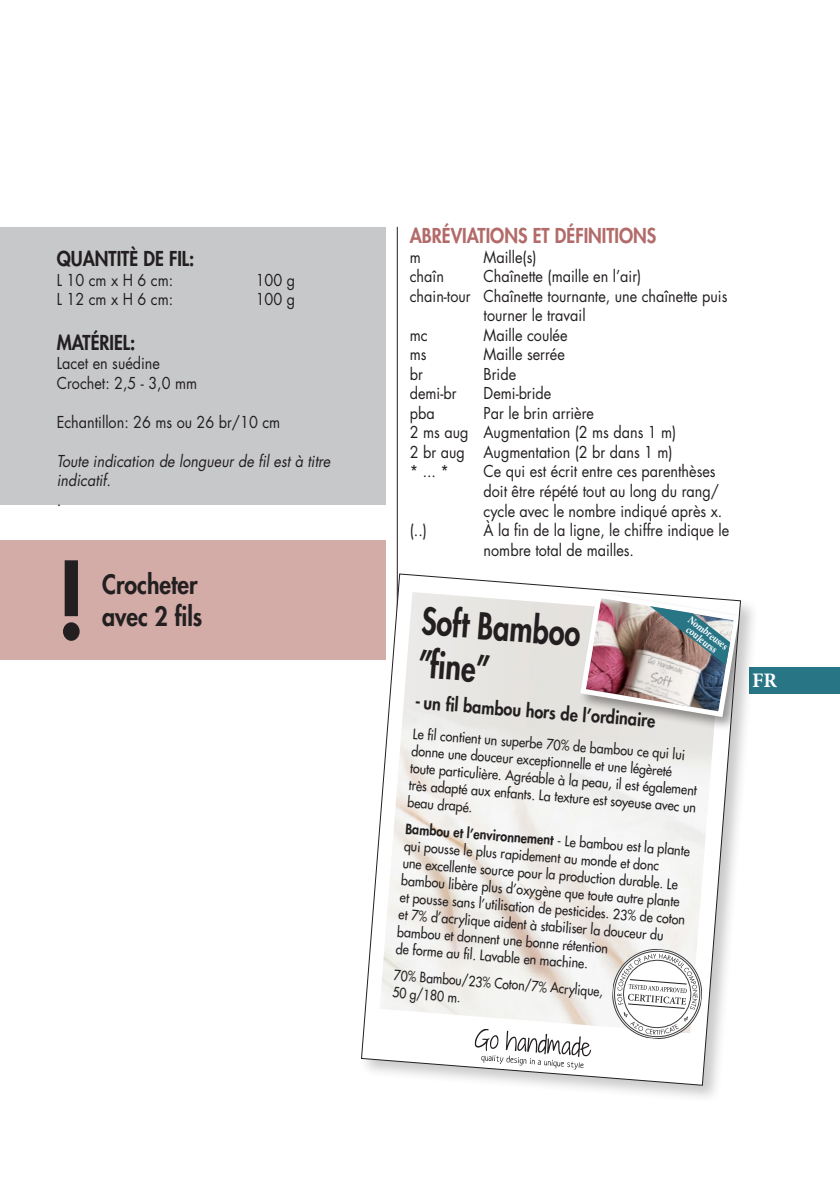
<style>
.page{position:relative;width:840px;height:1191px;background:#fff}
.page>*{position:absolute;margin:0;border:0;box-sizing:border-box;transform-origin:0 0}
.t1{font:800 104px "Futura Std";color:#231f20;scale:.9 1}
.t2{font:800 36px/43.6px "Futura Std";color:#231f20;scale:.8 1}
.t3{font:800 26px/31.2px "Futura Std";color:#231f20;scale:.89 1}
.t4{font:700 20.6px "Minion Pro";color:#fff}
.t5{font:800 20px "Futura Std";color:#b36b6a;scale:.9 1}
.t6{font:800 20px "Futura Std";color:#231f20;scale:.9 1}
.t7{font:800 18px "Futura Std";color:#231f20;scale:.9 1}
.t8{font:16px/19.6px "Futura Std";color:#231f20;scale:.9 1}
.t9{font:italic 16px/19.6px "Futura Std";color:#231f20;scale:.9 1}
.t10{font:16px "Futura Std";color:#231f20}
.t11{font:500 14px/17.2px "Futura Std";color:#231f20;scale:.9 1}
.t12{font:500 14px/18px "Futura Std";color:#231f20;scale:.87 1}
.t13{font:700 10.6px "Minion Pro";color:#fff;scale:.88 1}
.s1{font-weight:800}
</style>
<div class="page">
<div style="left:748px;top:666px;width:91px;height:27px;background:#287586"></div>
<hr style="left:397px;top:227px;width:1px;height:737px;background:#231f20">
<div style="left:0;top:227px;width:385px;height:278px;background:#c7c8ca"></div>
<div style="left:359px;top:571px;width:399px;height:532px;background:#231f20;opacity:.24"></div>
<svg style="left:361px;top:573px;width:379px;height:512px"></svg>
<div style="left:0;top:540px;width:386px;height:119px;background:#d3aca7"></div>
<h3 class="t6" style="left:57px;top:246px;width:154px">QUANTITÈ DE FIL:</h3>
<p class="t8" style="left:57px;top:270px;width:131px">L 10 cm x H 6 cm:</p>
<p class="t8" style="left:255px;top:270px;width:45px">100 g</p>
<p class="t8" style="left:57px;top:289px;width:131px">L 12 cm x H 6 cm:</p>
<p class="t8" style="left:255px;top:289px;width:45px">100 g</p>
<h3 class="t6" style="left:57px;top:330px;width:89px">MATÉRIEL:</h3>
<p class="t8" style="left:57px;top:354px;width:157px">Lacet en suédine<br>Crochet: 2,5 - 3,0 mm</p>
<p class="t8" style="left:57px;top:412px;width:250px">Echantillon: 26 ms ou 26 br/10 cm</p>
<p class="t9" style="left:57px;top:451px;width:305px">Toute indication de longueur de fil est à titre indicatif.<br>.</p>
<h1 class="t1" style="left:56px;top:534px;width:35px">!</h1>
<h3 class="t3" style="left:102px;top:569px;width:114px">Crocheter avec 2 fils</h3>
<h3 class="t5" style="left:409px;top:223px;width:275px">ABRÉVIATIONS ET DÉFINITIONS</h3>
<p class="t8" style="left:409px;top:247px;width:14px">m</p>
<p class="t8" style="left:483px;top:247px;width:60px">Maille(s)</p>
<p class="t8" style="left:409px;top:267px;width:39px">chaîn</p>
<p class="t8" style="left:483px;top:267px;width:177px">Chaînette (maille en l’air)</p>
<p class="t8" style="left:409px;top:286px;width:354px">chain-tour Chaînette tournante, une chaînette puis</p>
<p class="t8" style="left:483px;top:306px;width:115px">tourner le travail</p>
<p class="t8" style="left:409px;top:325px;width:21px">mc</p>
<p class="t8" style="left:483px;top:325px;width:95px">Maille coulée</p>
<p class="t8" style="left:409px;top:345px;width:20px">ms</p>
<p class="t8" style="left:483px;top:345px;width:92px">Maille serrée</p>
<p class="t8" style="left:409px;top:364px;width:16px">br</p>
<p class="t8" style="left:483px;top:364px;width:38px">Bride</p>
<p class="t8" style="left:409px;top:384px;width:53px">demi-br</p>
<p class="t8" style="left:483px;top:384px;width:77px">Demi-bride</p>
<p class="t8" style="left:409px;top:403px;width:29px">pba</p>
<p class="t8" style="left:409px;top:403px;width:297px;text-indent:74px">Par le brin arrière<br>2 ms aug Augmentation (2 ms dans 1 m)<br>2 br aug Augmentation (2 br dans 1 m) * ... *</p>
<p class="t8" style="left:483px;top:462px;width:267px">Ce qui est écrit entre ces parenthèses doit être répété tout au long du rang/ cycle avec le nombre indiqué après x.</p>
<p class="t8" style="left:409px;top:520px;width:21px">(..)</p>
<p class="t8" style="left:483px;top:520px;width:274px">À la fin de la ligne, le chiffre indique le nombre total de mailles.</p>
<h2 class="t2" style="left:423px;top:598px;width:200px;rotate:5deg">Soft Bamboo ”fi ne”</h2>
<p class="t7" style="left:416px;top:689px;width:269px;rotate:5deg">- un fi l bambou hors de l’ordinaire</p>
<p class="t11" style="left:413px;top:724px;width:322px;rotate:5deg">Le fi l contient un superbe 70% de bambou ce qui lui donne une douceur exceptionnelle et une légèreté toute particulière. Agréable à la peau, il est également très adapté aux enfants. La texture est soyeuse avec un beau drapé.</p>
<p class="t11" style="left:406px;top:819px;width:320px;rotate:5deg"><span class="s1">Bambou et l’environnement</span> - Le bambou est la plante qui pousse le plus rapidement au monde et donc<br>une excellente source pour la production durable. Le bambou libère plus d’oxygène que toute autre plante et pousse sans l’utilisation de pesticides. 23% de coton et 7% d’acrylique aident à stabiliser la douceur du bambou et donnent une bonne rétention<br>de forme au fi l. Lavable en machine.</p>
<p class="t12" style="left:394px;top:965px;width:242px;rotate:5deg">70% Bambou/23% Coton/7% Acrylique,<br>50 g/180 m.</p>
<p class="t13" style="left:693px;top:612px;width:56px;rotate:38deg">Nombreuses</p>
<p class="t13" style="left:691px;top:622px;width:43px;rotate:38deg">couleurss</p>
<p class="t10" style="left:392px;top:969px;width:11px">3</p>
<h3 class="t4" style="left:751px;top:666px;width:27px">FR</h3>
</div>
